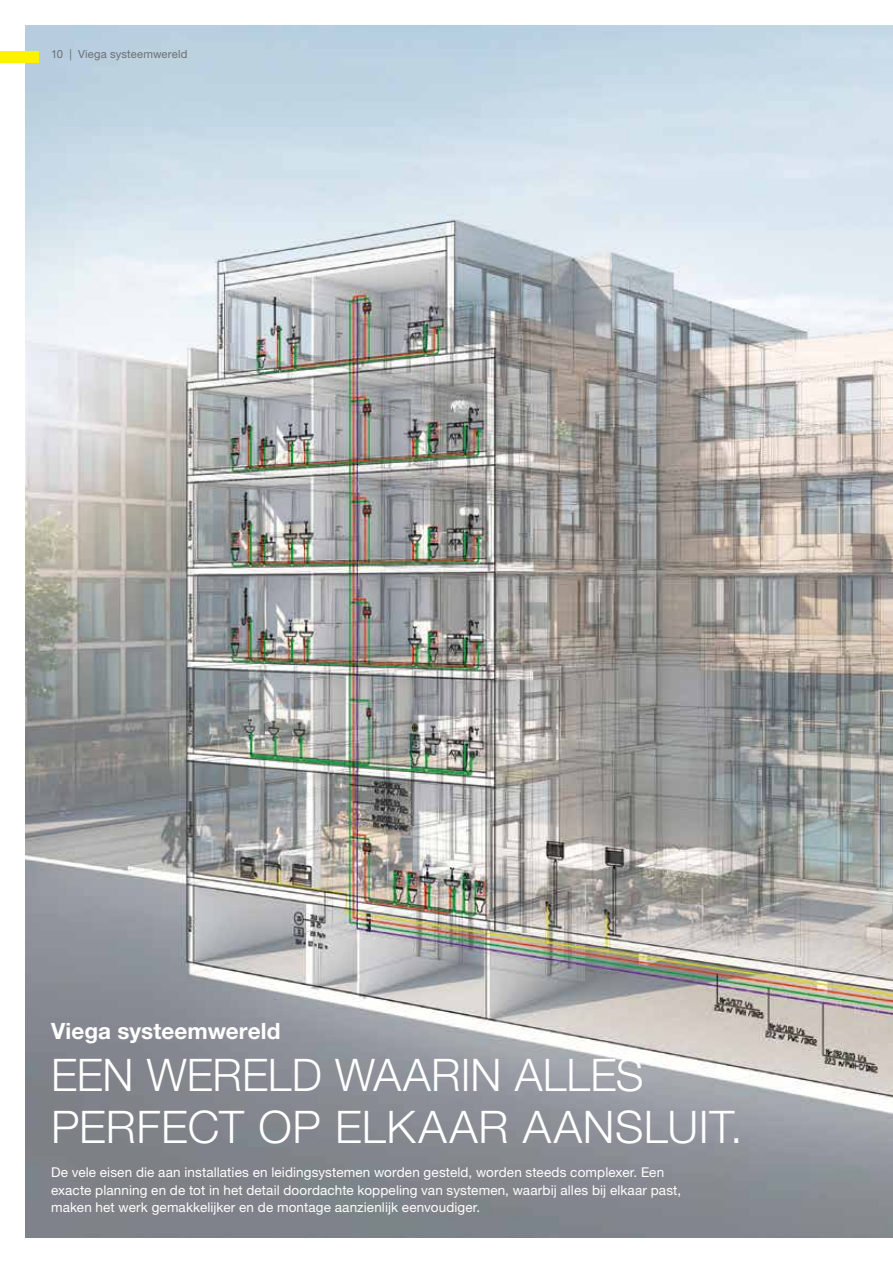
<style>
.page{position:relative;width:893px;height:1263px;background:#fff}
.page>*{position:absolute;margin:0;border:0;box-sizing:border-box;transform-origin:0 0}
.t1{font:45px/51.8px "M Ying Hei PR Cfor Viega W3";letter-spacing:.005em;color:#fff}
.t2{font:22.5px "M Ying Hei PR Cfor Viega W7";letter-spacing:.005em;color:#fff}
.t3{font:13.5px/17.2px "M Ying Hei PR Cfor Viega W4";letter-spacing:.01em;color:#fff}
.t4{font:11.25px "M Ying Hei PR Cfor Viega W4";letter-spacing:.015em;color:#6d6e71}
</style>
<div class="page">
<img style="left:26px;top:26px;width:867px;height:1211px">
<div style="left:0;top:51px;width:38px;height:11px;background:#fff200"></div>
<p class="t4" style="left:51px;top:47px;width:138px">10 | Viega systeemwereld</p>
<h2 class="t2" style="left:51px;top:1017px;width:231px">Viega systeemwereld</h2>
<h1 class="t1" style="left:51px;top:1049px;width:693px">EEN WERELD WAARIN ALLES<br>PERFECT OP ELKAAR AANSLUIT.</h1>
<p class="t3" style="left:51px;top:1164px;width:632px">De vele eisen die aan installaties en leidingsystemen worden gesteld, worden steeds complexer. Een exacte planning en de tot in het detail doordachte koppeling van systemen, waarbij alles bij elkaar past, maken het werk gemakkelijker en de montage aanzienlijk eenvoudiger.</p>
</div>
